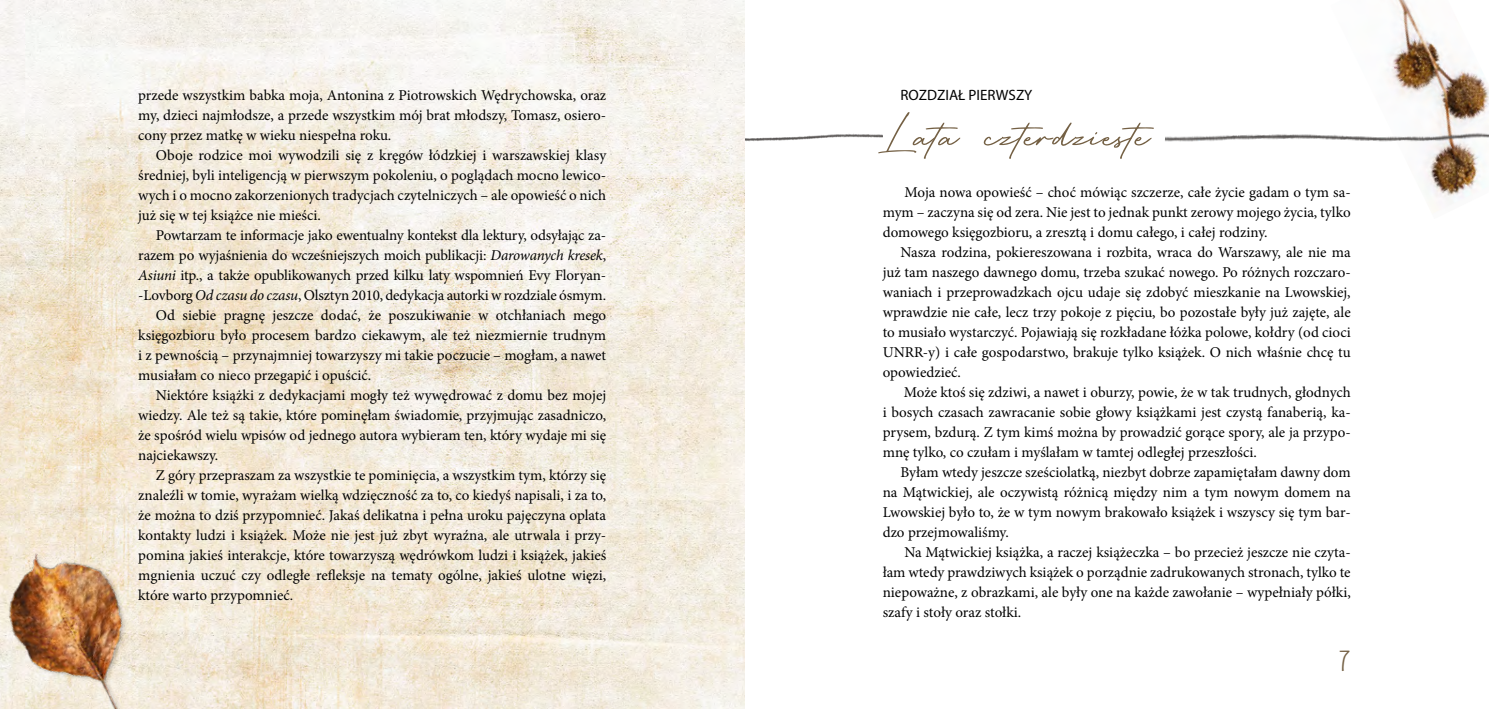
<style>
.page{position:relative;width:1489px;height:709px;background:#fff}
.page>*{position:absolute;margin:0;border:0;box-sizing:border-box;transform-origin:0 0}
.t1{font:68.75px "Retro Signature";color:#746044}
.t2{font:300 25px "Lunch Box";color:#746044}
.t3{font:15px/20px "Minion Pro";color:#000;text-align:justify}
.t4{font:15px "Myriad Pro";color:#000}
.s1{font-style:italic}
</style>
<div class="page">
<img style="left:0;top:0;width:744px;height:709px">
<img style="left:0;top:529px;width:178px;height:180px">
<img style="left:1387px;top:0;width:101px;height:212px">
<img style="left:745px;top:133px;width:137px;height:9px">
<img style="left:1165px;top:90px;width:323px;height:76px">
<p class="t3" style="left:138px;top:85px;width:469px">przede wszystkim babka moja, Antonina z Piotrowskich Wędrychowska, oraz my, dzieci najmłodsze, a przede wszystkim mój brat młodszy, Tomasz, osiero&shy;cony przez matkę w wieku niespełna roku.</p>
<p class="t3" style="left:138px;top:145px;width:469px;text-indent:18px">Oboje rodzice moi wywodzili się z kręgów łódzkiej i warszawskiej klasy średniej, byli inteligencją w pierwszym pokoleniu, o poglądach mocno lewico&shy;wych i o mocno zakorzenionych tradycjach czytelniczych – ale opowieść o nich już się w tej książce nie mieści.</p>
<p class="t3" style="left:156px;top:225px;width:451px">Powtarzam te informacje jako ewentualny kontekst dla lektury, odsyłając za-</p>
<p class="t3" style="left:138px;top:245px;width:469px">razem po wyjaśnienia do wcześniejszych moich publikacji: <span class="s1">Darowanych kresek</span>,</p>
<p class="t3" style="left:138px;top:265px;width:469px"><span class="s1">Asiuni</span> itp., a także opublikowanych przed kilku laty wspomnień Evy Floryan-</p>
<p class="t3" style="left:138px;top:285px;width:469px">-Lovborg <span class="s1">Od czasu do czasu</span>, Olsztyn 2010, dedykacja autorki w rozdziale ósmym.</p>
<p class="t3" style="left:156px;top:305px;width:452px">Od siebie pragnę jeszcze dodać, że poszukiwanie w otchłaniach mego</p>
<p class="t3" style="left:138px;top:325px;width:469px">księgozbioru było procesem bardzo ciekawym, ale też niezmiernie trudnym</p>
<p class="t3" style="left:138px;top:345px;width:469px">i z pewnością – przynajmniej towarzyszy mi takie poczucie – mogłam, a nawet</p>
<p class="t3" style="left:138px;top:365px;width:234px">musiałam co nieco przegapić i opuścić.</p>
<p class="t3" style="left:156px;top:385px;width:451px">Niektóre książki z dedykacjami mogły też wywędrować z domu bez mojej</p>
<p class="t3" style="left:138px;top:405px;width:469px">wiedzy. Ale też są takie, które pominęłam świadomie, przyjmując zasadniczo,</p>
<p class="t3" style="left:138px;top:425px;width:469px">że spośród wielu wpisów od jednego autora wybieram ten, który wydaje mi się</p>
<p class="t3" style="left:138px;top:445px;width:82px">najciekawszy.</p>
<p class="t3" style="left:156px;top:465px;width:451px">Z góry przepraszam za wszystkie te pominięcia, a wszystkim tym, którzy się</p>
<p class="t3" style="left:138px;top:485px;width:469px">znaleźli w tomie, wyrażam wielką wdzięczność za to, co kiedyś napisali, i za to,</p>
<p class="t3" style="left:138px;top:505px;width:469px">że można to dziś przypomnieć. Jakaś delikatna i pełna uroku pajęczyna oplata</p>
<p class="t3" style="left:138px;top:525px;width:469px">kontakty ludzi i książek. Może nie jest już zbyt wyraźna, ale utrwala i przy-</p>
<p class="t3" style="left:138px;top:545px;width:469px">pomina jakieś interakcje, które towarzyszą wędrówkom ludzi i książek, jakieś</p>
<p class="t3" style="left:138px;top:565px;width:469px">mgnienia uczuć czy odległe refleksje na tematy ogólne, jakieś ulotne więzi,</p>
<p class="t3" style="left:138px;top:585px;width:156px">które warto przypomnieć.</p>
<p class="t4" style="left:900px;top:85px;width:133px">ROZDZIAŁ PIERWSZY</p>
<h1 class="t1" style="left:876px;top:96px;width:275px">Lata czterdzieste</h1>
<p class="t3" style="left:882px;top:182px;width:469px;text-indent:22px">Moja nowa opowieść – choć mówiąc szczerze, całe życie gadam o tym sa&shy;mym – zaczyna się od zera. Nie jest to jednak punkt zerowy mojego życia, tylko domowego księgozbioru, a zresztą i domu całego, i całej rodziny.</p>
<p class="t3" style="left:882px;top:242px;width:469px;text-indent:18px">Nasza rodzina, pokiereszowana i rozbita, wraca do Warszawy, ale nie ma już tam naszego dawnego domu, trzeba szukać nowego. Po różnych rozczaro&shy;waniach i przeprowadzkach ojcu udaje się zdobyć mieszkanie na Lwowskiej, wprawdzie nie całe, lecz trzy pokoje z pięciu, bo pozostałe były już zajęte, ale to musiało wystarczyć. Pojawiają się rozkładane łóżka polowe, kołdry (od cioci UNRR-y) i całe gospodarstwo, brakuje tylko książek. O nich właśnie chcę tu opowiedzieć.</p>
<p class="t3" style="left:882px;top:382px;width:469px;text-indent:21px">Może ktoś się zdziwi, a nawet i oburzy, powie, że w tak trudnych, głodnych i bosych czasach zawracanie sobie głowy książkami jest czystą fanaberią, ka&shy;prysem, bzdurą. Z tym kimś można by prowadzić gorące spory, ale ja przypo&shy;mnę tylko, co czułam i myślałam w tamtej odległej przeszłości.</p>
<p class="t3" style="left:882px;top:462px;width:469px;text-indent:18px">Byłam wtedy jeszcze sześciolatką, niezbyt dobrze zapamiętałam dawny dom na Mątwickiej, ale oczywistą różnicą między nim a tym nowym domem na Lwowskiej było to, że w tym nowym brakowało książek i wszyscy się tym bar&shy;dzo przejmowaliśmy.</p>
<p class="t3" style="left:882px;top:542px;width:469px;text-indent:22px">Na Mątwickiej książka, a raczej książeczka – bo przecież jeszcze nie czyta&shy;łam wtedy prawdziwych książek o porządnie zadrukowanych stronach, tylko te niepoważne, z obrazkami, ale były one na każde zawołanie – wypełniały półki, szafy i stoły oraz stołki.</p>
<h2 class="t2" style="left:1338px;top:642px;width:14px">7</h2>
</div>
